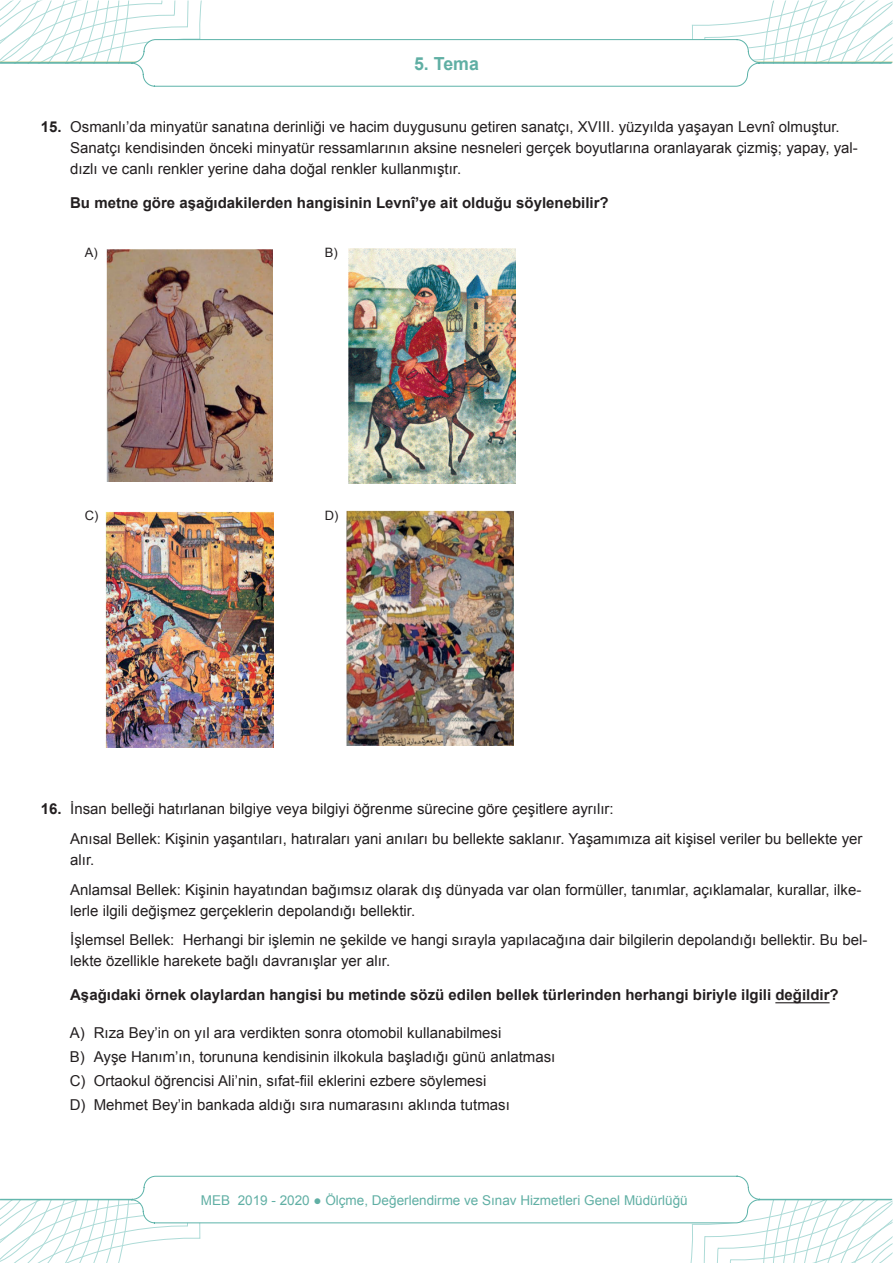
<style>
.page{position:relative;width:893px;height:1263px;background:#fff}
.page>*{position:absolute;margin:0;border:0;box-sizing:border-box;transform-origin:0 0}
.t1{font:700 18px "Arial";color:#60afa4}
.t2{font:15px/29.5px "Arial";color:#231f20}
.t3{font:700 15px "Arial";color:#231f20}
.t4{font:13.5px "Arial";color:#60afa4}
.t5{font:12.9px "Arial";color:#231f20}
.s1{font-weight:700}
</style>
<div class="page">
<svg style="left:0;top:1175px;width:893px;height:88px"></svg>
<svg style="left:0;top:0;width:893px;height:87px"></svg>
<hr style="left:775px;top:1002px;width:54px;height:1px;background:#231f20">
<img style="left:106px;top:512px;width:168px;height:235px">
<img style="left:348px;top:248px;width:168px;height:236px">
<img style="left:107px;top:249px;width:166px;height:232px">
<img style="left:347px;top:511px;width:167px;height:234px">
<p class="t1" style="left:414px;top:52px;width:66px">5. Tema</p>
<p class="t2" style="left:70px;top:116px;width:789px;line-height:21px;text-indent:-29px"><span class="s1">15.</span> Osmanlı’da minyatür sanatına derinliği ve hacim duygusunu getiren sanatçı, XVIII. yüzyılda yaşayan Levnî olmuştur.<br>Sanatçı kendisinden önceki minyatür ressamlarının aksine nesneleri gerçek boyutlarına oranlayarak çizmiş; yapay, yal&shy;dızlı ve canlı renkler yerine daha doğal renkler kullanmıştır.</p>
<p class="t3" style="left:70px;top:193px;width:540px">Bu metne göre aşağıdakilerden hangisinin Levnî’ye ait olduğu söylenebilir?</p>
<p class="t5" style="left:85px;top:244px;width:14px">A)</p>
<p class="t5" style="left:325px;top:244px;width:14px">B)</p>
<p class="t5" style="left:85px;top:507px;width:15px">C)</p>
<p class="t5" style="left:325px;top:507px;width:15px">D)</p>
<p class="t2" style="left:70px;top:795px;width:794px;text-indent:-29px"><span class="s1">16.</span> İnsan belleği hatırlanan bilgiye veya bilgiyi öğrenme sürecine göre çeşitlere ayrılır:<br>Anısal Bellek: Kişinin yaşantıları, hatıraları yani anıları bu bellekte saklanır. Yaşamımıza ait kişisel veriler bu bellekte yer</p>
<p class="t2" style="left:70px;top:845px;width:793px">alır.<br>Anlamsal Bellek: Kişinin hayatından bağımsız olarak dış dünyada var olan formüller, tanımlar, açıklamalar, kurallar, ilke-</p>
<p class="t2" style="left:70px;top:896px;width:799px">lerle ilgili değişmez gerçeklerin depolandığı bellektir.<br>İşlemsel Bellek: Herhangi bir işlemin ne şekilde ve hangi sırayla yapılacağına dair bilgilerin depolandığı bellektir. Bu bel-</p>
<p class="t2" style="left:70px;top:946px;width:322px">lekte özellikle harekete bağlı davranışlar yer alır.</p>
<p class="t3" style="left:70px;top:984px;width:770px">Aşağıdaki örnek olaylardan hangisi bu metinde sözü edilen bellek türlerinden herhangi biriyle ilgili değildir?</p>
<p class="t2" style="left:70px;top:1021px;width:487px;line-height:23.7px">A) Rıza Bey’in on yıl ara verdikten sonra otomobil kullanabilmesi<br>B) Ayşe Hanım’ın, torununa kendisinin ilkokula başladığı günü anlatması C) Ortaokul öğrencisi Ali’nin, sıfat-fiil eklerini ezbere söylemesi<br>D) Mehmet Bey’in bankada aldığı sıra numarasını aklında tutması</p>
<p class="t4" style="left:201px;top:1191px;width:488px">MEB 2019 - 2020 ● Ölçme, Değerlendirme ve Sınav Hizmetleri Genel Müdürlüğü</p>
</div>
